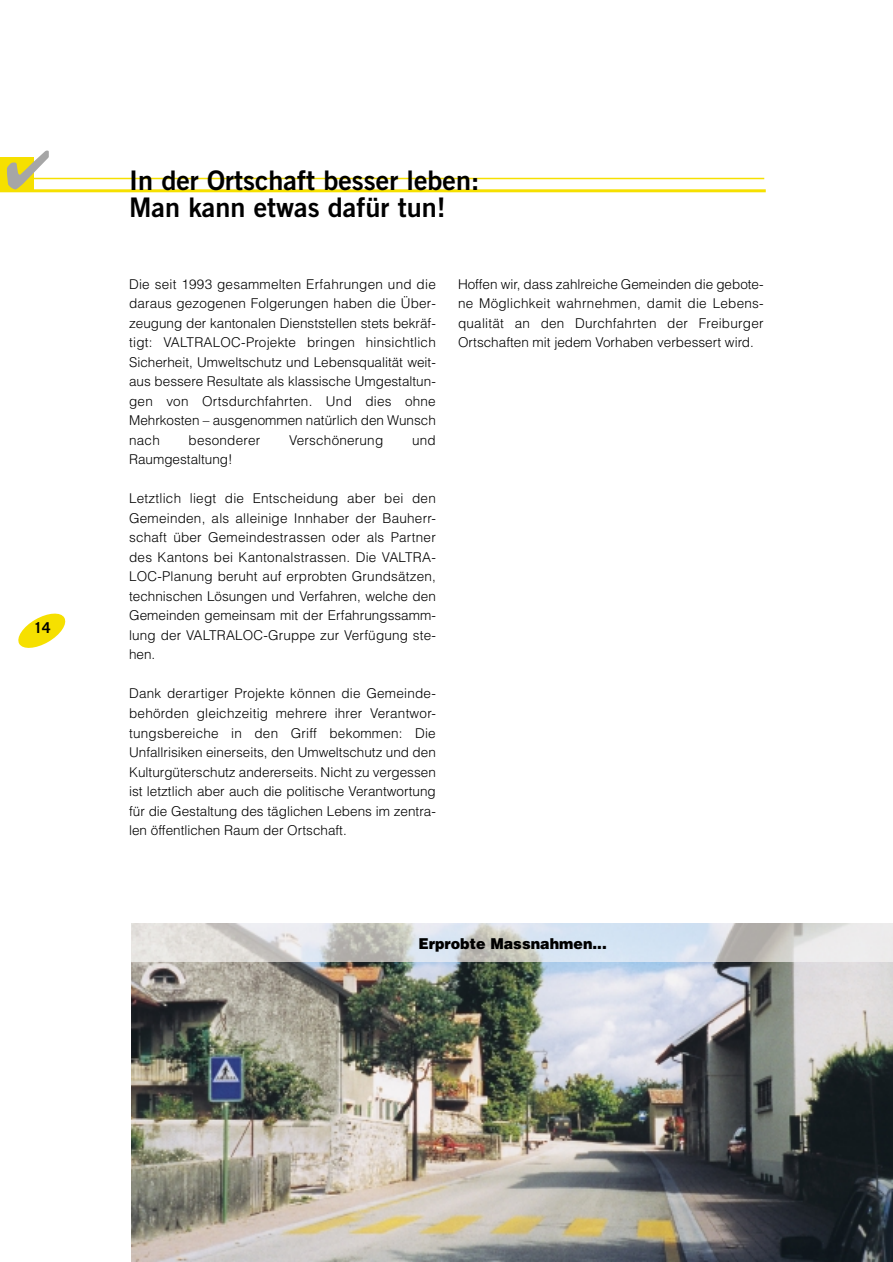
<style>
.page{position:relative;width:893px;height:1262px;background:#fff}
.page>*{position:absolute;margin:0;border:0;box-sizing:border-box;transform-origin:0 0}
.t1{font:27px/27px "Trade Gothic Bold Two";color:#000}
.t2{font:900 15px "Helvetica";color:#000;scale:.95 1}
.t3{font:700 15px "Trade Gothic";color:#000}
.t4{font:300 13.5px/19.5px "Helvetica";color:#000;text-align:justify}
.s1{color:#a6a6a6}
</style>
<div class="page">
<svg style="left:18px;top:613px;width:48px;height:35px"></svg>
<img style="left:132px;top:961px;width:760px;height:300px">
<svg style="left:132px;top:923px;width:760px;height:38px;background:#d5d8da"></svg>
<hr style="left:27px;top:178px;width:737px;height:1px;background:#f6e000">
<div style="left:0;top:157px;width:34px;height:34px;background:#f6e000"></div>
<hr style="left:0;top:189px;width:765px;height:3px;background:#f6e000">
<h1 class="t1" style="left:129px;top:170px;width:352px;text-indent:-124px"><span class="s1">✔</span> In der Ortschaft besser leben:<br>Man kann etwas dafür tun!</h1>
<p class="t3" style="left:34px;top:622px;width:18px">14</p>
<p class="t4" style="left:129px;top:275px;width:308px">Die seit 1993 gesammelten Erfahrungen und die daraus gezogenen Folgerungen haben die Über&shy;zeugung der kantonalen Dienststellen stets bekräf&shy;tigt: VALTRALOC-Projekte bringen hinsichtlich Sicherheit, Umweltschutz und Lebensqualität weit&shy;aus bessere Resultate als klassische Umgestaltun&shy;gen von Ortsdurchfahrten. Und dies ohne Mehrkosten – ausgenommen natürlich den Wunsch nach</p>
<p class="t4" style="left:189px;top:431px;width:73px">besonderer</p>
<p class="t4" style="left:289px;top:431px;width:96px">Verschönerung</p>
<p class="t4" style="left:412px;top:431px;width:25px">und</p>
<p class="t4" style="left:129px;top:451px;width:105px">Raumgestaltung!</p>
<p class="t4" style="left:129px;top:490px;width:308px">Letztlich liegt die Entscheidung aber bei den Gemeinden, als alleinige Innhaber der Bauherr&shy;schaft über Gemeindestrassen oder als Partner des Kantons bei Kantonalstrassen. Die VALTRA-LOC-Planung beruht auf erprobten Grundsätzen, technischen Lösungen und Verfahren, welche den Gemeinden gemeinsam mit der Erfahrungssamm&shy;lung der VALTRALOC-Gruppe zur Verfügung ste&shy;hen.</p>
<p class="t4" style="left:129px;top:685px;width:308px">Dank derartiger Projekte können die Gemeinde&shy;behörden gleichzeitig mehrere ihrer Verantwor&shy;tungsbereiche in den Griff bekommen: Die Unfallrisiken einerseits, den Umweltschutz und den Kulturgüterschutz andererseits. Nicht zu vergessen ist letztlich aber auch die politische Verantwortung für die Gestaltung des täglichen Lebens im zentra&shy;len öffentlichen Raum der Ortschaft.</p>
<p class="t4" style="left:458px;top:275px;width:307px">Hoffen wir, dass zahlreiche Gemeinden die gebote&shy;ne Möglichkeit wahrnehmen, damit die Lebens&shy;qualität an den Durchfahrten der Freiburger Ortschaften mit jedem Vorhaben verbessert wird.</p>
<p class="t2" style="left:418px;top:938px;width:200px">Erprobte Massnahmen...</p>
</div>
